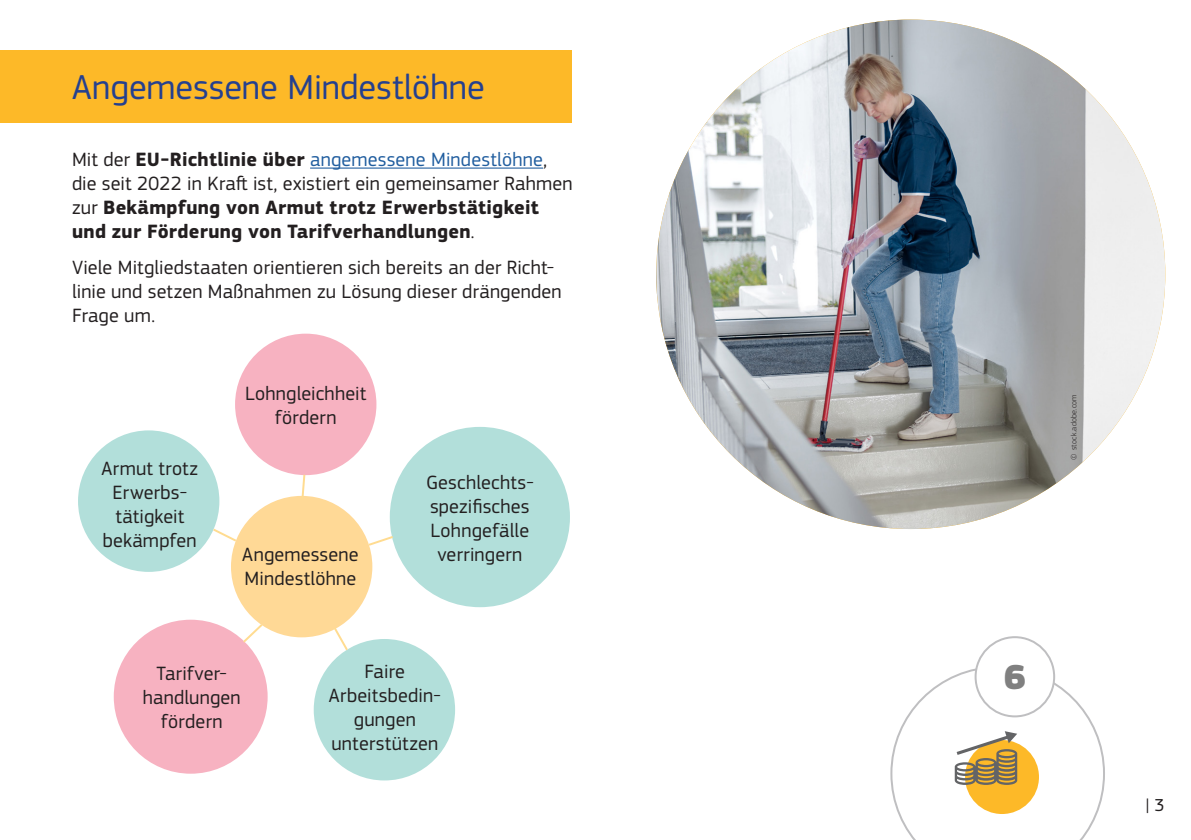
<style>
.page{position:relative;width:1191px;height:840px;background:#fff}
.page>*{position:absolute;margin:0;border:0;box-sizing:border-box;transform-origin:0 0}
.t1{font:36px "EC Square Sans Pro";color:#25408f}
.t2{font:900 36px "EC Square Sans Pro Extra";color:#808080}
.Body{font:20px/24px "EC Square Sans Pro";letter-spacing:.01em;color:#231f20;text-align:center}
.Body-2{font:700 20px/24px "EC Square Sans Pro";letter-spacing:.015em;color:#231f20}
.t3{font:18px "EC Square Sans Pro";color:#231f20}
.t4{font:300 8px "EC Square Sans Pro";letter-spacing:.025em;color:#231f20}
.s1{font-weight:400}
.s2{font-weight:400;color:#215e9f}
</style>
<div class="page">
<img style="left:656px;top:20px;width:509px;height:508px;border-radius:254px">
<div style="left:0;top:50px;width:571px;height:72px;background:#fdb928"></div>
<svg style="left:890px;top:665px;width:215px;height:174px"></svg>
<div style="left:231px;top:495px;width:141px;height:142px;background:#ffd996;border-radius:50%"></div>
<div style="left:78px;top:430px;width:141px;height:141px;background:#b2dfda;border-radius:50%"></div>
<div style="left:390px;top:426px;width:180px;height:181px;background:#b2dfda;border-radius:50%"></div>
<div style="left:314px;top:638px;width:141px;height:142px;background:#b2dfda;border-radius:50%"></div>
<div style="left:114px;top:619px;width:154px;height:154px;background:#f7b2c1;border-radius:50%"></div>
<div style="left:235px;top:333px;width:141px;height:142px;background:#f7b2c1;border-radius:50%"></div>
<svg style="left:300px;top:474px;width:6px;height:22px"></svg>
<svg style="left:211px;top:526px;width:27px;height:17px"></svg>
<svg style="left:366px;top:534px;width:29px;height:13px"></svg>
<svg style="left:332px;top:625px;width:18px;height:27px"></svg>
<svg style="left:241px;top:621px;width:24px;height:23px"></svg>
<hr style="left:310px;top:167px;width:233px;height:1px;background:#215e9f">
<h1 class="t1" style="left:72px;top:66px;width:414px">Angemessene Mindestlöhne</h1>
<p class="Body-2" style="left:72px;top:148px;width:502px"><span class="s1">Mit der</span> EU-Richtlinie über <span class="s2">angemessene Mindestlöhne</span><span class="s1">, die seit 2022 in Kraft ist, existiert ein gemeinsamer Rahmen zur</span> Bekämpfung von Armut trotz Erwerbstätigkeit und zur Förderung von Tarifverhandlungen<span class="s1">.</span></p>
<p class="Body" style="left:72px;top:255px;width:491px;text-align:left">Viele Mitgliedstaaten orientieren sich bereits an der Richt&shy;linie und setzen Maßnahmen zu Lösung dieser drängenden<br>Frage um.</p>
<p class="Body" style="left:101px;top:456px;width:98px">Armut trotz<br>Erwerbs&shy;tätigkeit bekämpfen</p>
<p class="Body" style="left:245px;top:381px;width:123px">Lohngleichheit fördern</p>
<p class="Body" style="left:242px;top:542px;width:118px;text-align:left">Angemessene<br>Mindestlöhne</p>
<p class="Body" style="left:426px;top:470px;width:109px">Geschlechts&shy;spezifisches<br>Lohngefälle verringern</p>
<p class="Body" style="left:143px;top:661px;width:99px">Tarifver&shy;handlungen fördern</p>
<p class="Body" style="left:329px;top:659px;width:114px">Faire<br>Arbeitsbedin&shy;gungen unterstützen</p>
<p class="t4" style="left:1069px;top:460px;width:67px;rotate:-90deg">© stock.adobe.com</p>
<p class="t2" style="left:1003px;top:654px;width:24px">6</p>
<p class="t3" style="left:1145px;top:793px;width:21px">| 3</p>
</div>
